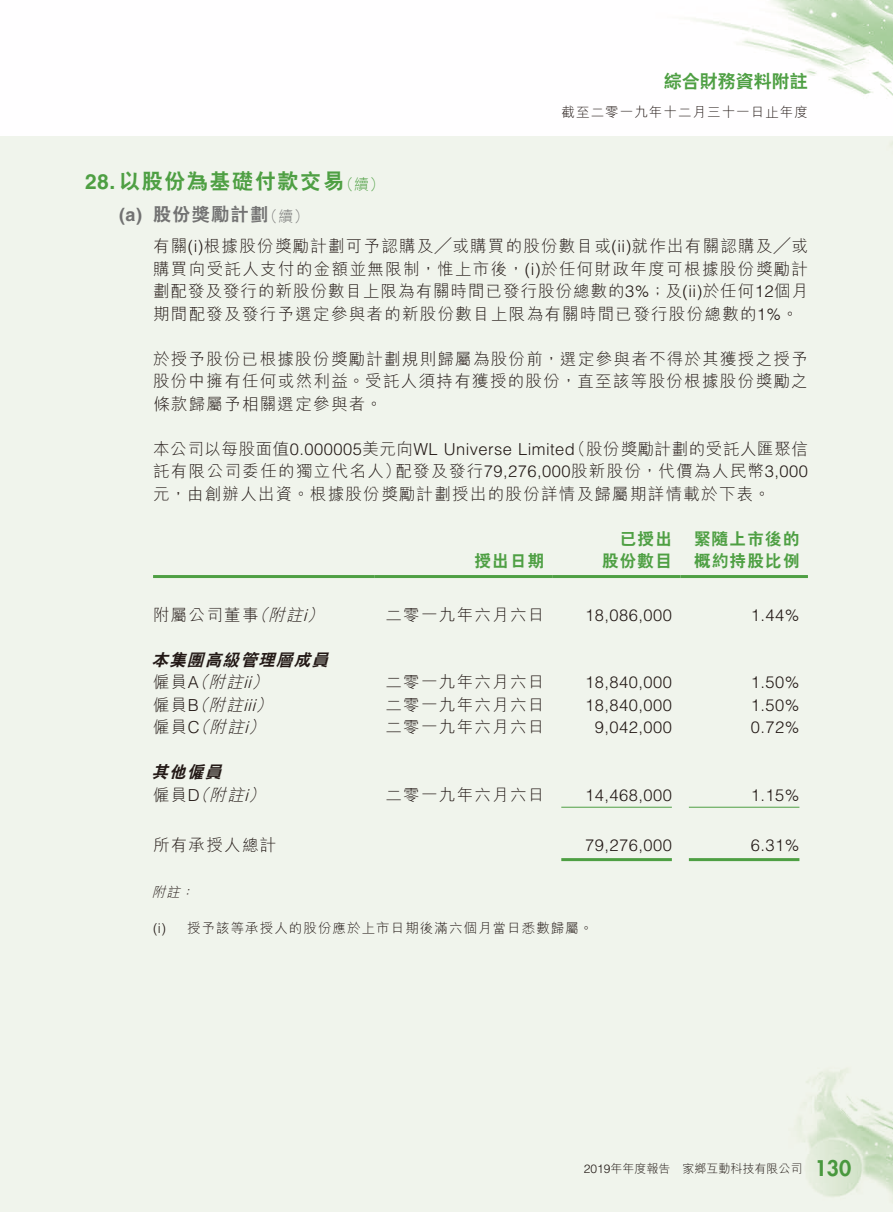
<style>
.page{position:relative;width:893px;height:1212px;background:#fff}
.page>*{position:absolute;margin:0;border:0;box-sizing:border-box;transform-origin:0 0}
.t1{font:800 21px "C Hei 2 HK";letter-spacing:.08em;color:#4e9f43}
.t2{font:800 21px "Futura Std";color:#4e9f43}
.t3{font:800 18px "C Hei 2 HK";color:#4e9f43}
.t4{font:800 18px "C Hei 2 HK";letter-spacing:.08em;color:#727272}
.t5{font:700 18px "Helvetica LT Std";color:#727272}
.t6{font:300 16.5px/22.5px "M Hei HK";letter-spacing:.08em;color:#231916;text-align:justify}
.t7{font:300 16.5px "Helvetica LT Std";letter-spacing:.03em;color:#231916}
.t8{font:800 16.5px/22.5px "C Hei 2 HK";letter-spacing:.08em;color:#4e9f43;text-align:right}
.t9{font:italic 300 16.5px "M Hei HK";color:#231916}
.t10{font:300 16.5px "M Hei HK";letter-spacing:.035em;color:#231916}
.t11{font:italic 800 16.5px "C Hei 2 HK";color:#231916}
.t12{font:italic 300 16.5px "Helvetica LT Std";color:#231916}
.t13{font:300 15px "M Hei HK";color:#4e9f43}
.t14{font:300 15px "M Hei HK";color:#727272}
.t15{font:300 13.5px "M Hei HK";letter-spacing:.08em;color:#231916}
.t16{font:italic 300 13.5px "M Hei HK";color:#231916}
.t17{font:300 13.5px "Helvetica LT Std";color:#231916}
.t18{font:300 12px "M Hei HK";color:#231916}
.s1{font-family:"Helvetica LT Std";font-weight:700}
.s2{font-family:"Helvetica LT Std"}
.s3{font-family:"M Hei HK"}
</style>
<div class="page">
<img style="left:691px;top:0;width:202px;height:96px">
<div style="left:0;top:136px;width:893px;height:1076px;background:#f0f5ec"></div>
<hr style="left:153px;top:575px;width:221px;height:3px;background:#4e9f43">
<hr style="left:374px;top:575px;width:179px;height:3px;background:#4e9f43">
<hr style="left:553px;top:575px;width:127px;height:3px;background:#4e9f43">
<hr style="left:680px;top:575px;width:128px;height:3px;background:#4e9f43">
<hr style="left:561px;top:807px;width:111px;height:1px;background:#4e9f43">
<hr style="left:689px;top:807px;width:110px;height:1px;background:#4e9f43">
<hr style="left:561px;top:858px;width:111px;height:3px;background:#4e9f43">
<hr style="left:689px;top:858px;width:110px;height:3px;background:#4e9f43">
<p class="t3" style="left:664px;top:73px;width:145px">綜合財務資料附註</p>
<p class="t1" style="left:85px;top:170px;width:260px"><span class="s1">28.</span>以股份為基礎付款交易</p>
<p class="t14" style="left:263px;top:209px;width:47px">（續(</p>
<p class="t13" style="left:339px;top:176px;width:47px">（續(</p>
<p class="t4" style="left:153px;top:206px;width:117px">股份獎勵計劃</p>
<p class="t5" style="left:119px;top:204px;width:25px">a( )</p>
<p class="t15" style="left:562px;top:105px;width:248px">截至二零一九年十二月三十一日止年度</p>
<p class="t6" style="left:153px;top:235px;width:656px">有關 <span class="s2">)i(</span> 根據股份獎勵計劃可予認購及╱或購買的股份數目或<span class="s2">( )i i</span> 就作出有關認購及╱或購買向受託人支付的金額並無限制，惟上市後， <span class="s2">)i(</span> 於任何財政年度可根據股份獎勵計劃配發及發行的新股份數目上限為有關時間已發行股份總數的<span class="s2">3%</span>；及<span class="s2">( )i i</span> 於任何<span class="s2">12</span>個月期間配發及發行予選定參與者的新股份數目上限為有關時間已發行股份總數的<span class="s2">1%</span>。</p>
<p class="t6" style="left:153px;top:347px;width:656px">於授予股份已根據股份獎勵計劃規則歸屬為股份前，選定參與者不得於其獲授之授予股份中擁有任何或然利益。受託人須持有獲授的股份，直至該等股份根據股份獎勵之條款歸屬予相關選定參與者。</p>
<p class="t10" style="left:569px;top:440px;width:240px">（股份獎勵計劃的受託人匯聚信</p>
<p class="t7" style="left:153px;top:439px;width:423px"><span class="s3">本公司以每股面值</span>0.000005<span class="s3">美元向</span>WL Universe Limited</p>
<p class="t6" style="left:395px;top:460px;width:414px">配發及發行<span class="s2">79,276,000</span>股新股份，代價為人民幣<span class="s2">3,000</span></p>
<p class="t6" style="left:153px;top:460px;width:619px">託有限公司委任的獨立代名人）<br>元，由創辦人出資。根據股份獎勵計劃授出的股份詳情及歸屬期詳情載於下表。</p>
<p class="t8" style="left:474px;top:550px;width:71px">授出日期</p>
<p class="t8" style="left:602px;top:527px;width:71px">已授出股份數目</p>
<p class="t8" style="left:694px;top:527px;width:107px;text-align:left">緊隨上市後的概約持股比例</p>
<p class="t9" style="left:251px;top:606px;width:22px">（</p>
<p class="t9" style="left:307px;top:606px;width:22px">）</p>
<p class="t6" style="left:153px;top:603px;width:107px">附屬公司董事</p>
<p class="t11" style="left:151px;top:651px;width:182px">本集團高級管理層成員</p>
<p class="t9" style="left:268px;top:606px;width:45px">附註<span class="s2">i</span></p>
<p class="t6" style="left:385px;top:603px;width:160px">二零一九年六月六日</p>
<p class="t7" style="left:585px;top:605px;width:88px">18,086,000</p>
<p class="t7" style="left:751px;top:605px;width:50px">1.44%</p>
<p class="t9" style="left:191px;top:674px;width:22px">（</p>
<p class="t9" style="left:251px;top:674px;width:22px">）</p>
<p class="t9" style="left:208px;top:674px;width:49px">附註<span class="s2">ii</span></p>
<p class="t6" style="left:153px;top:671px;width:47px">僱員<span class="s2">A</span></p>
<p class="t6" style="left:385px;top:671px;width:160px">二零一九年六月六日</p>
<p class="t7" style="left:585px;top:672px;width:88px">18,840,000</p>
<p class="t7" style="left:751px;top:672px;width:50px">1.50%</p>
<p class="t9" style="left:191px;top:696px;width:22px">（</p>
<p class="t9" style="left:255px;top:696px;width:22px">）</p>
<p class="t12" style="left:208px;top:695px;width:54px"><span class="s3">附註</span>iii</p>
<p class="t6" style="left:153px;top:693px;width:47px">僱員<span class="s2">B</span></p>
<p class="t6" style="left:385px;top:693px;width:160px">二零一九年六月六日</p>
<p class="t7" style="left:585px;top:695px;width:88px">18,840,000</p>
<p class="t7" style="left:751px;top:695px;width:50px">1.50%</p>
<p class="t9" style="left:192px;top:719px;width:22px">（</p>
<p class="t9" style="left:248px;top:719px;width:22px">）</p>
<p class="t9" style="left:209px;top:719px;width:45px">附註<span class="s2">i</span></p>
<p class="t6" style="left:153px;top:716px;width:48px">僱員<span class="s2">C</span></p>
<p class="t11" style="left:151px;top:764px;width:76px">其他僱員</p>
<p class="t6" style="left:385px;top:716px;width:160px">二零一九年六月六日</p>
<p class="t7" style="left:595px;top:717px;width:79px">9,042,000</p>
<p class="t7" style="left:751px;top:717px;width:50px">0.72%</p>
<p class="t9" style="left:192px;top:786px;width:22px">（</p>
<p class="t9" style="left:248px;top:786px;width:22px">）</p>
<p class="t9" style="left:209px;top:786px;width:45px">附註<span class="s2">i</span></p>
<p class="t6" style="left:153px;top:783px;width:48px">僱員<span class="s2">D</span></p>
<p class="t6" style="left:385px;top:783px;width:160px">二零一九年六月六日</p>
<p class="t7" style="left:585px;top:785px;width:88px">14,468,000</p>
<p class="t7" style="left:751px;top:785px;width:50px">1.15%</p>
<p class="t6" style="left:153px;top:833px;width:125px">所有承授人總計</p>
<p class="t16" style="left:180px;top:885px;width:19px">：</p>
<p class="t16" style="left:152px;top:885px;width:33px">附註</p>
<p class="t7" style="left:585px;top:834px;width:88px">79,276,000</p>
<p class="t7" style="left:751px;top:834px;width:50px">6.31%</p>
<p class="t17" style="left:153px;top:920px;width:14px">i( )</p>
<p class="t15" style="left:187px;top:921px;width:407px">授予該等承授人的股份應於上市日期後滿六個月當日悉數歸屬。</p>
<p class="t18" style="left:584px;top:1162px;width:88px"><span class="s2">2019</span>年年度報告</p>
<p class="t18" style="left:682px;top:1162px;width:121px">家鄉互動科技有限公司</p>
<p class="t2" style="left:815px;top:1155px;width:38px">130</p>
</div>
